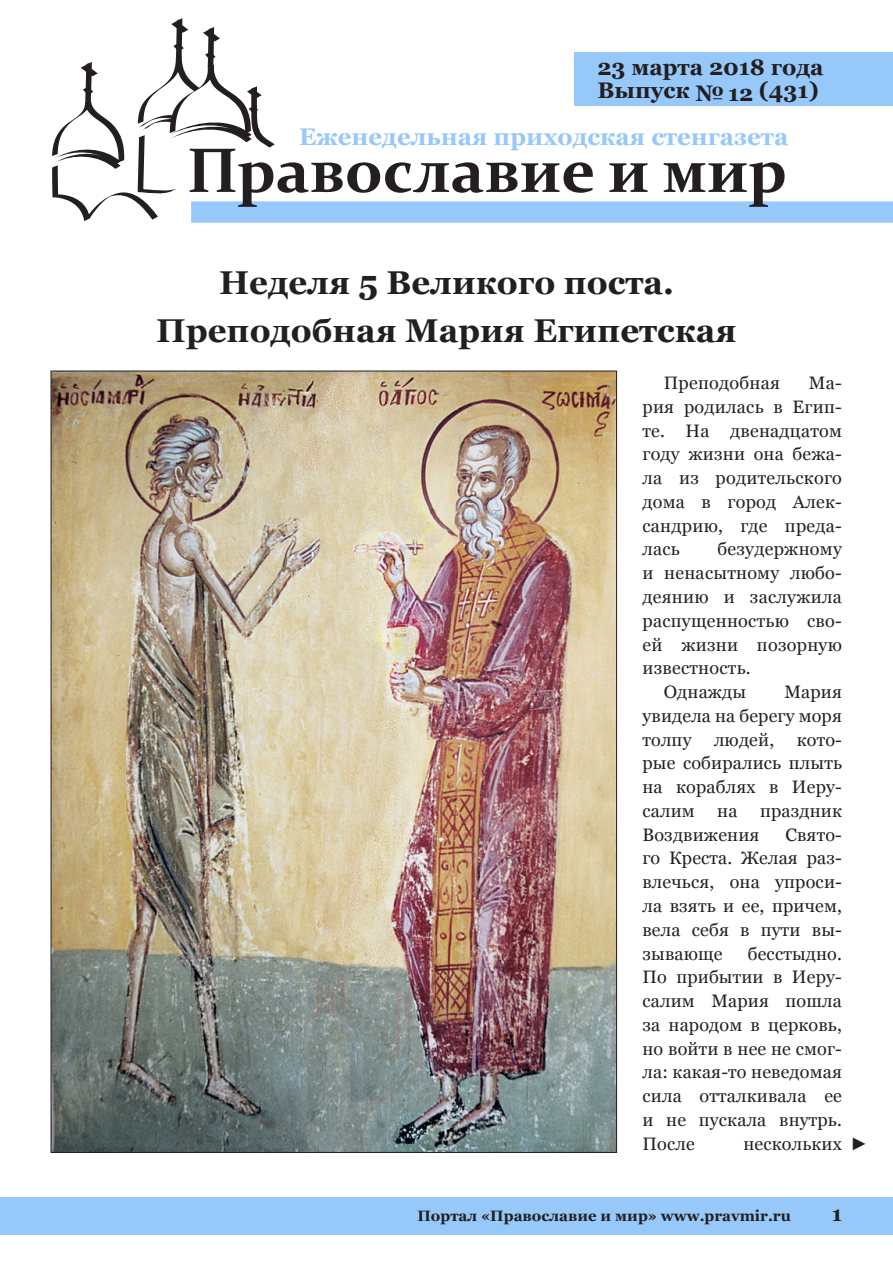
<style>
.page{position:relative;width:893px;height:1263px;background:#fff}
.page>*{position:absolute;margin:0;border:0;box-sizing:border-box;transform-origin:0 0}
.Zagolovok{font:700 33px/47.5px "Georgia";color:#231f20;text-align:center}
.t1{font:700 24px "Georgia";color:#96c8fa}
.t2{font:700 22.5px/22.5px "Georgia";color:#231f20}
.t3{font:700 21px "Georgia";color:#231f20}
.Text{font:18px/23.7px "Georgia";letter-spacing:.01em;color:#231f20;text-align:justify}
.Text-2{font:18px "Arial";color:#231f20}
.t4{font:700 15px "Georgia";color:#231f20}
</style>
<div class="page">
<div style="left:191px;top:201px;width:702px;height:22px;background:#96c8fa"></div>
<div style="left:574px;top:53px;width:319px;height:53px;background:#96c8fa"></div>
<svg style="left:52px;top:18px;width:541px;height:203px"></svg>
<svg style="left:609px;top:163px;width:39px;height:29px"></svg>
<svg style="left:664px;top:162px;width:121px;height:45px"></svg>
<div style="left:0;top:1197px;width:893px;height:37px;background:#96c8fa"></div>
<img style="left:53px;top:373px;width:562px;height:778px">
<p class="t2" style="left:597px;top:56px;width:228px">23 марта 2018 года<br>Выпуск № 12 (431)</p>
<h2 class="t1" style="left:299px;top:122px;width:491px">Еженедельная приходская стенгазета</h2>
<p class="Zagolovok" style="left:156px;top:259px;width:582px">Неделя 5 Великого поста.<br>Преподобная Мария Египетская</p>
<p class="Text" style="left:664px;top:371px;width:118px">Преподобная</p>
<p class="Text" style="left:642px;top:371px;width:201px;text-indent:166px">Ма&shy;рия родилась в Егип&shy;те. На двенадцатом году жизни она бежа&shy;ла из родительского дома в город Алек&shy;сандрию, где преда&shy;лась</p>
<p class="Text" style="left:642px;top:538px;width:201px;text-indent:75px">безудержному и ненасытному любо&shy;деянию и заслужила распущенностью сво&shy;ей жизни позорную известность.</p>
<p class="Text" style="left:664px;top:680px;width:84px">Однажды</p>
<p class="Text" style="left:642px;top:680px;width:201px;text-indent:142px">Мария увидела на берегу моря толпу людей, кото&shy;рые собирались плыть на кораблях в Иеру&shy;салим на праздник Воздвижения</p>
<p class="Text" style="left:642px;top:823px;width:201px;text-indent:143px">Свято&shy;го Креста. Желая раз&shy;влечься, она упроси&shy;ла взять и ее, причем, вела себя в пути вы&shy;зывающе</p>
<p class="Text" style="left:642px;top:942px;width:201px;text-indent:105px">бесстыдно.<br>По прибытии в Иеру&shy;салим Мария пошла за народом в церковь, но войти в нее не смог&shy;ла: какая-то неведомая сила отталкивала ее и не пускала внутрь.<br>После</p>
<p class="Text" style="left:743px;top:1132px;width:100px">нескольких</p>
<p class="Text-2" style="left:850px;top:1131px;width:19px">►</p>
<p class="t4" style="left:417px;top:1206px;width:375px">Портал «Православие и мир» www.pravmir.ru</p>
<p class="t3" style="left:832px;top:1200px;width:12px">1</p>
</div>
